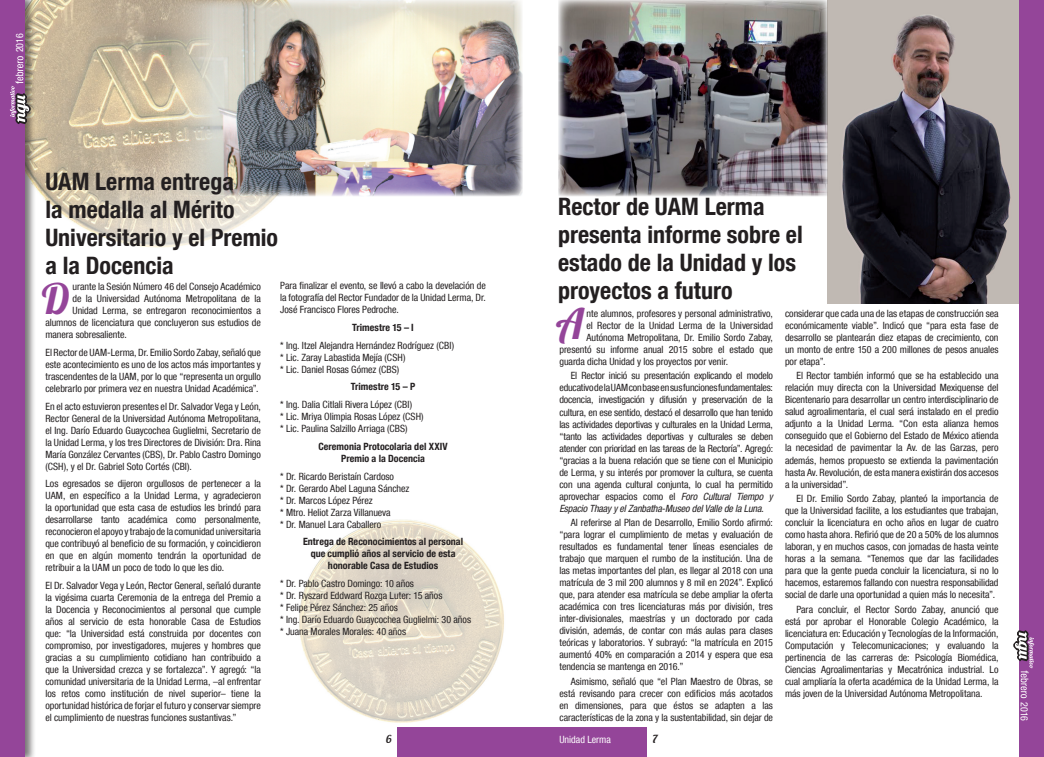
<style>
.page{position:relative;width:1044px;height:757px;background:#fff}
.page>*{position:absolute;margin:0;border:0;box-sizing:border-box;transform-origin:0 0}
.t1{font:42px "Lobster 1.4";color:#944599}
.t2{font:700 condensed 24px/28px "Helvetica Neue LT Com";color:#231f20}
.t3{font:11px "Lobster 1.4";color:#231f20}
.t4{font:condensed 10px/12px "Helvetica Neue LT Com";letter-spacing:-.005em;color:#231f20;text-align:justify}
.t5{font:700 condensed 10px/12px "Helvetica Neue LT Com";letter-spacing:.005em;color:#231f20;text-align:center}
.t6{font:condensed 10px "Helvetica Neue LT Com";color:#fff}
.s1{font-style:italic}
</style>
<div class="page">
<img style="left:36px;top:0;width:243px;height:248px">
<img style="left:827px;top:0;width:192px;height:303px">
<img style="left:299px;top:519px;width:205px;height:204px">
<div style="left:522px;top:727px;width:125px;height:30px;background:#944599"></div>
<div style="left:1019px;top:0;width:24px;height:757px;background:#944599"></div>
<div style="left:0;top:0;width:36px;height:757px;background:#231f20;opacity:.6"></div>
<div style="left:0;top:0;width:24px;height:757px;background:#944599"></div>
<div style="left:397px;top:727px;width:125px;height:30px;background:#944599"></div>
<img style="left:138px;top:0;width:384px;height:196px">
<img style="left:558px;top:0;width:269px;height:196px">
<svg style="left:10px;top:56px;width:21px;height:68px"></svg>
<svg style="left:1013px;top:630px;width:20px;height:68px"></svg>
<p class="t6" style="left:14px;top:52px;width:21px;rotate:-90deg">2016</p>
<h2 class="t2" style="left:45px;top:168px;width:234px">UAM Lerma entrega<br>la medalla al Mérito<br>Universitario y el Premio a la Docencia</h2>
<p class="t4" style="left:72px;top:280px;width:190px">urante la Sesión Número 46 del Consejo Académico</p>
<p class="t4" style="left:72px;top:292px;width:190px">de la Universidad Autónoma Metropolitana de la</p>
<p class="t4" style="left:72px;top:304px;width:190px">Unidad Lerma, se entregaron reconocimientos a</p>
<p class="t4" style="left:45px;top:316px;width:217px">alumnos de licenciatura que concluyeron sus estudios de</p>
<p class="t4" style="left:45px;top:328px;width:83px">manera sobresaliente.</p>
<p class="t4" style="left:45px;top:346px;width:217px">El Rector de UAM-Lerma, Dr. Emilio Sordo Zabay, señaló que este acontecimiento es uno de los actos más importantes y trascendentes de la UAM, por lo que “representa un orgullo celebrarlo por primera vez en nuestra Unidad Académica”.</p>
<p class="t4" style="left:45px;top:400px;width:217px">En el acto estuvieron presentes el Dr. Salvador Vega y León, Rector General de la Universidad Autónoma Metropolitana, el Ing. Darío Eduardo Guaycochea Guglielmi, Secretario de la Unidad Lerma, y los tres Directores de División: Dra. Rina María González Cervantes (CBS), Dr. Pablo Castro Domingo (CSH), y el Dr. Gabriel Soto Cortés (CBI).</p>
<p class="t4" style="left:45px;top:477px;width:217px">Los egresados se dijeron orgullosos de pertenecer a la UAM, en específico a la Unidad Lerma, y agradecieron la oportunidad que esta casa de estudios les brindó para desarrollarse tanto académica como personalmente, reconocieron el apoyo y trabajo de la comunidad universitaria que contribuyó al beneficio de su formación, y coincidieron en que en algún momento tendrán la oportunidad de retribuir a la UAM un poco de todo lo que les dio.</p>
<p class="t4" style="left:45px;top:579px;width:217px">El Dr. Salvador Vega y León, Rector General, señaló durante la vigésima cuarta Ceremonia de la entrega del Premio a la Docencia y Reconocimientos al personal que cumple años al servicio de esta honorable Casa de Estudios que: “la Universidad está construida por docentes con compromiso, por investigadores, mujeres y hombres que gracias a su cumplimiento cotidiano han contribuido a que la Universidad crezca y se fortalezca”. Y agregó: “la comunidad universitaria de la Unidad Lerma, –al enfrentar los retos como institución de nivel superior– tiene la oportunidad histórica de forjar el futuro y conservar siempre el cumplimiento de nuestras funciones sustantivas.”</p>
<p class="t4" style="left:280px;top:280px;width:207px">Para finalizar el evento, se llevó a cabo la develación de la fotografía del Rector Fundador de la Unidad Lerma, Dr.<br>José Francisco Flores Pedroche.</p>
<p class="t5" style="left:352px;top:322px;width:63px">Trimestre 15 – I</p>
<p class="t4" style="left:280px;top:339px;width:175px;text-align:left">* Ing. Itzel Alejandra Hernández Rodríguez (CBI) * Lic. Zaray Labastida Mejía (CSH)<br>* Lic. Daniel Rosas Gómez (CBS)</p>
<p class="t5" style="left:351px;top:381px;width:66px">Trimestre 15 – P</p>
<p class="t4" style="left:280px;top:398px;width:145px;text-align:left">* Ing. Dalia Citlali Rivera López (CBI)<br>* Lic. Mriya Olimpia Rosas López (CSH) * Lic. Paulina Salzillo Arriaga (CBS)</p>
<p class="t5" style="left:318px;top:440px;width:131px">Ceremonia Protocolaria del XXIV<br>Premio a la Docencia</p>
<p class="t4" style="left:280px;top:470px;width:131px;text-align:left">* Dr. Ricardo Beristaín Cardoso<br>* Dr. Gerardo Abel Laguna Sánchez * Dr. Marcos López Pérez<br>* Mtro. Heliot Zarza Villanueva<br>* Dr. Manuel Lara Caballero</p>
<p class="t5" style="left:303px;top:536px;width:161px">Entrega de Reconocimientos al personal que cumplió años al servicio de esta honorable Casa de Estudios</p>
<p class="t4" style="left:280px;top:577px;width:192px;text-align:left">* Dr. Pablo Castro Domingo: 10 años<br>* Dr. Ryszard Eddward Rozga Luter: 15 años<br>* Felipe Pérez Sánchez: 25 años<br>* Ing. Darío Eduardo Guaycochea Guglielmi: 30 años * Juana Morales Morales: 40 años</p>
<h1 class="t1" style="left:42px;top:272px;width:29px">D</h1>
<h2 class="t2" style="left:558px;top:193px;width:246px">Rector de UAM Lerma presenta informe sobre el estado de la Unidad y los proyectos a futuro</h2>
<h1 class="t1" style="left:555px;top:297px;width:30px">A</h1>
<p class="t4" style="left:784px;top:307px;width:215px">considerar que cada una de las etapas de construcción sea económicamente viable”. Indicó que “para esta fase de desarrollo se plantearán diez etapas de crecimiento, con un monto de entre 150 a 200 millones de pesos anuales por etapa”.</p>
<p class="t4" style="left:784px;top:370px;width:215px;text-indent:11px">El Rector también informó que se ha establecido una relación muy directa con la Universidad Mexiquense del Bicentenario para desarrollar un centro interdisciplinario de salud agroalimentaria, el cual será instalado en el predio adjunto a la Unidad Lerma. “Con esta alianza hemos conseguido que el Gobierno del Estado de México atienda la necesidad de pavimentar la Av. de las Garzas, pero además, hemos propuesto se extienda la pavimentación hasta Av. Revolución, de esta manera existirán dos accesos a la universidad”.</p>
<p class="t4" style="left:784px;top:493px;width:215px;text-indent:11px">El Dr. Emilio Sordo Zabay, planteó la importancia de que la Universidad facilite, a los estudiantes que trabajan, concluir la licenciatura en ocho años en lugar de cuatro como hasta ahora. Refirió que de 20 a 50% de los alumnos laboran, y en muchos casos, con jornadas de hasta veinte horas a la semana. “Tenemos que dar las facilidades para que la gente pueda concluir la licenciatura, si no lo hacemos, estaremos fallando con nuestra responsabilidad social de darle una oportunidad a quien más lo necesita”.</p>
<p class="t4" style="left:784px;top:603px;width:215px;text-indent:11px">Para concluir, el Rector Sordo Zabay, anunció que está por aprobar el Honorable Colegio Académico, la licenciatura en: Educación y Tecnologías de la Información, Computación y Telecomunicaciones; y evaluando la pertinencia de las carreras de: Psicología Biomédica, Ciencias Agroalimentarias y Mecatrónica industrial. Lo cual ampliaría la oferta académica de la Unidad Lerma, la más joven de la Universidad Autónoma Metropolitana.</p>
<p class="t4" style="left:586px;top:307px;width:188px">nte alumnos, profesores y personal administrativo,</p>
<p class="t4" style="left:586px;top:319px;width:188px">el Rector de la Unidad Lerma de la Universidad</p>
<p class="t4" style="left:586px;top:331px;width:188px">Autónoma Metropolitana, Dr. Emilio Sordo Zabay,</p>
<p class="t4" style="left:559px;top:343px;width:215px">presentó su informe anual 2015 sobre el estado que</p>
<p class="t4" style="left:559px;top:355px;width:170px">guarda dicha Unidad y los proyectos por venir.</p>
<p class="t4" style="left:559px;top:370px;width:215px;text-indent:11px">El Rector inició su presentación explicando el modelo educativo de la UAM con base en sus funciones fundamentales: docencia, investigación y difusión y preservación de la cultura, en ese sentido, destacó el desarrollo que han tenido las actividades deportivas y culturales en la Unidad Lerma, “tanto las actividades deportivas y culturales se deben atender con prioridad en las tareas de la Rectoría”. Agregó: “gracias a la buena relación que se tiene con el Municipio de Lerma, y su interés por promover la cultura, se cuenta con una agenda cultural conjunta, lo cual ha permitido aprovechar espacios como el <span class="s1">Foro Cultural Tiempo y Espacio Thaay y el Zanbatha-Museo del Valle de la Luna</span>.</p>
<p class="t4" style="left:559px;top:517px;width:215px;text-indent:11px">Al referirse al Plan de Desarrollo, Emilio Sordo afirmó: “para lograr el cumplimiento de metas y evaluación de resultados es fundamental tener líneas esenciales de trabajo que marquen el rumbo de la institución. Una de las metas importantes del plan, es llegar al 2018 con una matrícula de 3 mil 200 alumnos y 8 mil en 2024”. Explicó que, para atender esa matrícula se debe ampliar la oferta académica con tres licenciaturas más por división, tres inter-divisionales, maestrías y un doctorado por cada división, además, de contar con más aulas para clases teóricas y laboratorios. Y subrayó: “la matrícula en 2015 aumentó 40% en comparación a 2014 y espera que esa tendencia se mantenga en 2016.”</p>
<p class="t4" style="left:559px;top:675px;width:215px;text-indent:11px">Asimismo, señaló que “el Plan Maestro de Obras, se está revisando para crecer con edificios más acotados en dimensiones, para que éstos se adapten a las características de la zona y la sustentabilidad, sin dejar de</p>
<p class="t3" style="left:386px;top:732px;width:7px">6</p>
<p class="t6" style="left:559px;top:733px;width:53px">Unidad Lerma</p>
<p class="t3" style="left:652px;top:732px;width:7px">7</p>
<p class="t6" style="left:1029px;top:702px;width:21px;rotate:90deg">2016</p>
</div>
